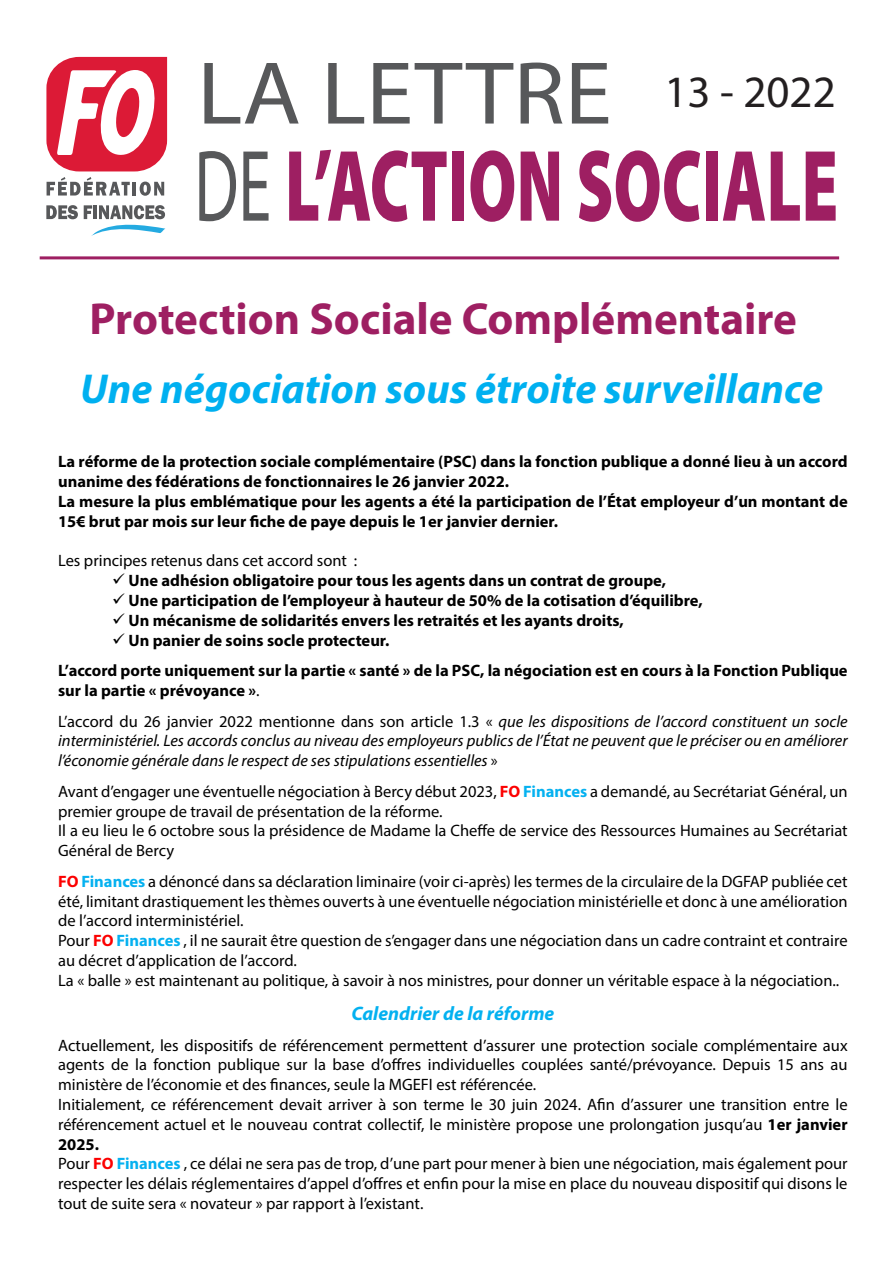
<style>
.page{position:relative;width:893px;height:1263px;background:#fff}
.page>*{position:absolute;margin:0;border:0;box-sizing:border-box;transform-origin:0 0}
.t1{font:700 45px "Myriad Pro";color:#9e1f62}
.t2{font:45px "Myriad Pro";color:#231f20}
.t3{font:italic 700 42px "Myriad Pro";color:#00b0f0}
.t4{font:italic 700 19.5px "Myriad Pro";color:#03b1f0}
.t5{font:16.5px/19.8px "Myriad Pro";color:#000;text-align:justify}
.t6{font:700 16.5px/19.8px "Myriad Pro";color:#000}
.t7{font:italic 16.5px/19.8px "Myriad Pro";color:#000;text-align:justify}
.s1{font-weight:400}
.s2{font-style:normal}
.s3{font-weight:700;color:#fc0000}
.s4{font-weight:700;color:#05b1f0}
.s5{font-weight:700}
</style>
<div class="page">
<svg style="left:204px;top:63px;width:95px;height:61px"></svg>
<svg style="left:328px;top:63px;width:36px;height:61px"></svg>
<svg style="left:373px;top:63px;width:140px;height:61px"></svg>
<svg style="left:521px;top:63px;width:41px;height:61px"></svg>
<svg style="left:572px;top:63px;width:36px;height:61px"></svg>
<svg style="left:199px;top:151px;width:37px;height:70px"></svg>
<svg style="left:243px;top:152px;width:26px;height:69px"></svg>
<svg style="left:289px;top:150px;width:158px;height:72px"></svg>
<div style="left:452px;top:152px;width:12px;height:69px;background:#9e1f62"></div>
<svg style="left:470px;top:150px;width:44px;height:72px"></svg>
<svg style="left:521px;top:152px;width:38px;height:69px"></svg>
<svg style="left:579px;top:150px;width:121px;height:72px"></svg>
<div style="left:706px;top:152px;width:12px;height:69px;background:#9e1f62"></div>
<svg style="left:723px;top:152px;width:42px;height:69px"></svg>
<svg style="left:771px;top:152px;width:29px;height:69px"></svg>
<svg style="left:806px;top:152px;width:30px;height:69px"></svg>
<hr style="left:40px;top:256px;width:799px;height:3px;background:#9e1f62">
<svg style="left:46px;top:57px;width:121px;height:114px"></svg>
<svg style="left:47px;top:177px;width:83px;height:19px"></svg>
<hr style="left:133px;top:182px;width:3px;height:14px;background:#57585a">
<svg style="left:140px;top:182px;width:24px;height:14px"></svg>
<svg style="left:46px;top:205px;width:32px;height:14px"></svg>
<svg style="left:84px;top:205px;width:82px;height:31px"></svg>
<p class="t2" style="left:664px;top:64px;width:173px">13 - 2022</p>
<p class="t1" style="left:90px;top:289px;width:709px">Protection Sociale Complémentaire</p>
<p class="t3" style="left:80px;top:361px;width:744px">Une négociation sous étroite surveillance</p>
<p class="t6" style="left:58px;top:451px;width:791px">La réforme de la protection sociale complémentaire (PSC) dans la fonction publique a donné lieu à un accord unanime des fédérations de fonctionnaires le 26 janvier 2022.</p>
<p class="t6" style="left:58px;top:491px;width:791px">La mesure la plus emblématique pour les agents a été la participation de l’État employeur d’un montant de<br>15€ brut par mois sur leur fiche de paye depuis le 1er janvier dernier.</p>
<p class="t5" style="left:58px;top:551px;width:301px">Les principes retenus dans cet accord sont :</p>
<p class="t6" style="left:112px;top:570px;width:555px">✓ Une adhésion obligatoire pour tous les agents dans un contrat de groupe,</p>
<p class="t6" style="left:112px;top:590px;width:592px">✓ Une participation de l’employeur à hauteur de 50% de la cotisation d’équilibre,</p>
<p class="t6" style="left:112px;top:610px;width:513px">✓ Un mécanisme de solidarités envers les retraités et les ayants droits,</p>
<p class="t6" style="left:112px;top:629px;width:279px">✓ Un panier de soins socle protecteur.</p>
<p class="t6" style="left:58px;top:660px;width:791px">L’accord porte uniquement sur la partie « santé » de la PSC, la négociation est en cours à la Fonction Publique sur la partie « prévoyance »<span class="s1">.</span></p>
<p class="t7" style="left:58px;top:711px;width:791px"><span class="s2">L’accord du 26 janvier 2022 mentionne dans son article 1.3 «</span> que les dispositions de l’accord constituent un socle interministériel. Les accords conclus au niveau des employeurs publics de l’État ne peuvent que le préciser ou en améliorer l’économie générale dans le respect de ses stipulations essentielles <span class="s2">»</span></p>
<p class="t5" style="left:58px;top:781px;width:791px">Avant d’engager une éventuelle négociation à Bercy début 2023, <span class="s3">FO</span> <span class="s4">Finances</span> a demandé, au Secrétariat Général, un premier groupe de travail de présentation de la réforme.</p>
<p class="t5" style="left:58px;top:821px;width:791px">Il a eu lieu le 6 octobre sous la présidence de Madame la Cheffe de service des Ressources Humaines au Secrétariat<br>Général de Bercy</p>
<p class="t5" style="left:58px;top:871px;width:791px"><span class="s3">FO</span> <span class="s4">Finances</span> a dénoncé dans sa déclaration liminaire (voir ci-après) les termes de la circulaire de la DGFAP publiée cet été, limitant drastiquement les thèmes ouverts à une éventuelle négociation ministérielle et donc à une amélioration de l’accord interministériel.</p>
<p class="t5" style="left:58px;top:930px;width:791px">Pour <span class="s3">FO</span> <span class="s4">Finances</span> , il ne saurait être question de s’engager dans une négociation dans un cadre contraint et contraire au décret d’application de l’accord.</p>
<p class="t5" style="left:58px;top:970px;width:783px">La « balle » est maintenant au politique, à savoir à nos ministres, pour donner un véritable espace à la négociation..</p>
<p class="t4" style="left:351px;top:1001px;width:205px">Calendrier de la réforme</p>
<p class="t5" style="left:58px;top:1035px;width:791px">Actuellement, les dispositifs de référencement permettent d’assurer une protection sociale complémentaire aux agents de la fonction publique sur la base d’offres individuelles couplées santé/prévoyance. Depuis 15 ans au ministère de l’économie et des finances, seule la MGEFI est référencée.</p>
<p class="t5" style="left:58px;top:1094px;width:791px">Initialement, ce référencement devait arriver à son terme le 30 juin 2024. Afin d’assurer une transition entre le référencement actuel et le nouveau contrat collectif, le ministère propose une prolongation jusqu’au <span class="s5">1er janvier 2025.</span></p>
<p class="t5" style="left:58px;top:1154px;width:791px">Pour <span class="s3">FO</span> <span class="s4">Finances</span> , ce délai ne sera pas de trop, d’une part pour mener à bien une négociation, mais également pour respecter les délais réglementaires d’appel d’offres et enfin pour la mise en place du nouveau dispositif qui disons le tout de suite sera « novateur » par rapport à l’existant.</p>
</div>
